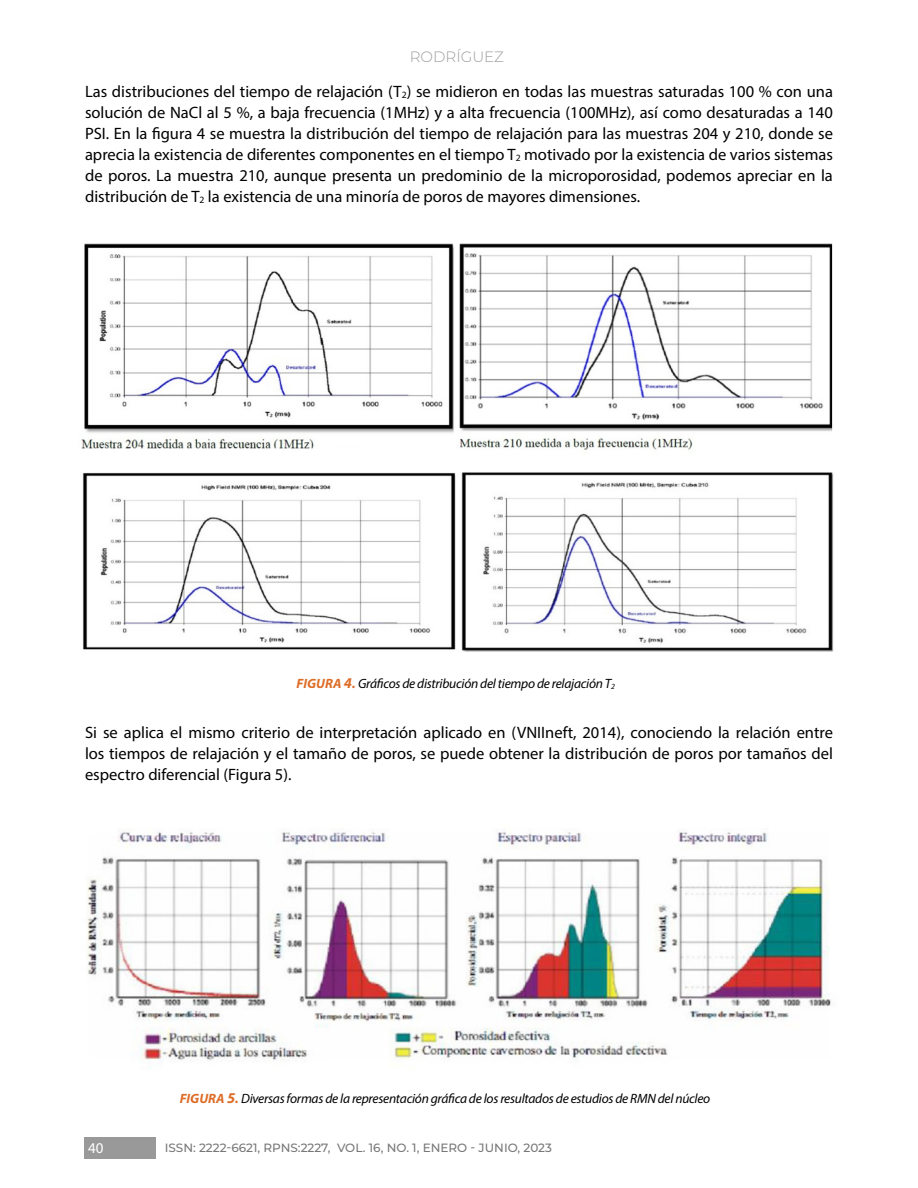
<style>
.page{position:relative;width:918px;height:1188px;background:#fff}
.page>*{position:absolute;margin:0;border:0;box-sizing:border-box;transform-origin:0 0}
.t1{font:16.5px/21px "Myriad Pro";color:#000;text-align:justify}
.t2{font:300 15px "Montserrat";color:#9d9d9d}
.t3{font:15px "Myriad Pro";color:#fff}
.t4{font:italic 13.5px "Myriad Pro";letter-spacing:-.02em;color:#000}
.t5{font:500 12px "Montserrat";color:#787878}
.s1{font-size:9.6px}
.s2{font-weight:700;color:#dd6c27}
.s3{font-weight:700;font-size:15px;color:#dd6c27}
</style>
<div class="page">
<div style="left:84px;top:1137px;width:72px;height:21px;background:#999"></div>
<img style="left:81px;top:243px;width:752px;height:207px">
<img style="left:83px;top:472px;width:751px;height:180px">
<img style="left:87px;top:830px;width:744px;height:238px">
<p class="t2" style="left:410px;top:47px;width:96px">RODRÍGUEZ</p>
<p class="t1" style="left:85px;top:81px;width:749px">Las distribuciones del tiempo de relajación (T<span class="s1">2</span>) se midieron en todas las muestras saturadas 100 % con una solución de NaCl al 5 %, a baja frecuencia (1MHz) y a alta frecuencia (100MHz), así como desaturadas a 140<br>PSI. En la figura 4 se muestra la distribución del tiempo de relajación para las muestras 204 y 210, donde se aprecia la existencia de diferentes componentes en el tiempo T<span class="s1">2</span> motivado por la existencia de varios sistemas de poros. La muestra 210, aunque presenta un predominio de la microporosidad, podemos apreciar en la distribución de T<span class="s1">2</span> la existencia de una minoría de poros de mayores dimensiones.</p>
<p class="t4" style="left:297px;top:675px;width:320px"><span class="s2">FIGURA</span> <span class="s3">4</span><span class="s2">.</span> Gráficos de distribución del tiempo de relajación T<sub>2</sub></p>
<p class="t1" style="left:85px;top:722px;width:749px">Si se aplica el mismo criterio de interpretación aplicado en (VNIIneft, 2014), conociendo la relación entre los tiempos de relajación y el tamaño de poros, se puede obtener la distribución de poros por tamaños del espectro diferencial (Figura 5).</p>
<p class="t4" style="left:180px;top:1090px;width:532px"><span class="s2">FIGURA</span> <span class="s3">5</span><span class="s2">.</span> Diversas formas de la representación gráfica de los resultados de estudios de RMN del núcleo</p>
<p class="t3" style="left:88px;top:1139px;width:17px">40</p>
<p class="t5" style="left:165px;top:1139px;width:389px">ISSN: 2222-6621, RPNS:2227, VOL. 16, NO. 1, ENERO - JUNIO, 2023</p>
</div>
